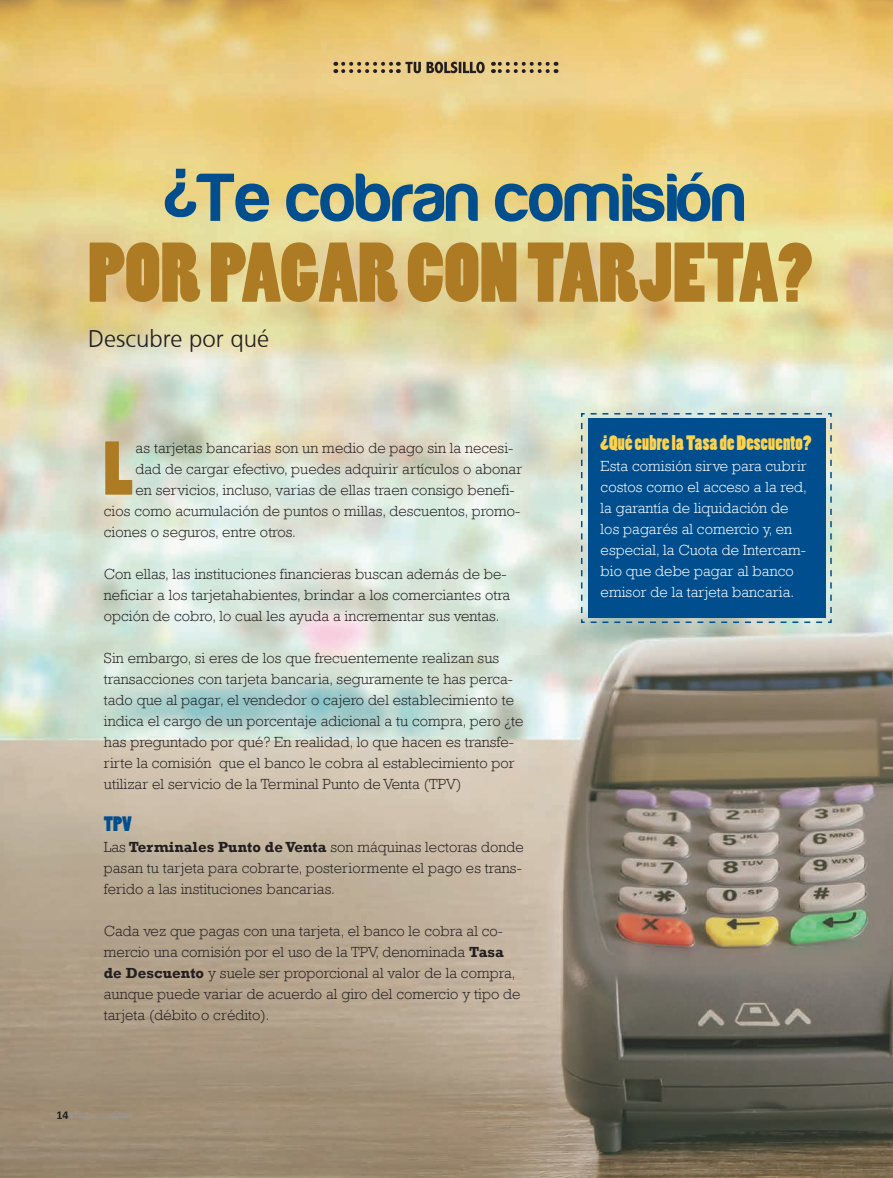
<style>
.page{position:relative;width:893px;height:1178px;background:#fff}
.page>*{position:absolute;margin:0;border:0;box-sizing:border-box;transform-origin:0 0}
.t1{font:78.9px "Poplar Std";letter-spacing:.005em;color:#ad7b23}
.t2{font:70.95px "Poplar Std";color:#ad7b23}
.t3{font:70.2px "Harabara";letter-spacing:.005em;color:#004e8e}
.t4{font:300 24px "Frutiger CE";color:#231f20}
.t5{font:19.5px "Poplar Std";letter-spacing:.01em;color:#fed350}
.t6{font:19.5px "Poplar Std";color:#004e8e}
.t7{font:300 15px/21px "Rockwell";letter-spacing:.005em;color:#231f20}
.t8{font:300 15px/21px "Rockwell";letter-spacing:.005em;color:#fff}
.t9{font:700 12px "Calibri";color:#231f20}
.s1{font-weight:700}
</style>
<div class="page">
<img style="left:0;top:0;width:893px;height:1178px">
<svg style="left:580px;top:412px;width:252px;height:212px;background:#145b94"></svg>
<svg style="left:70px;top:1111px;width:62px;height:9px"></svg>
<svg style="left:343px;top:62px;width:56px;height:11px"></svg>
<svg style="left:493px;top:62px;width:55px;height:11px"></svg>
<svg style="left:405px;top:62px;width:80px;height:11px"></svg>
<svg style="left:165px;top:169px;width:31px;height:49px;background:#ead589"></svg>
<h3 class="t3" style="left:196px;top:161px;width:551px">Te cobran comisión</h3>
<h1 class="t1" style="left:88px;top:229px;width:725px">POR PAGAR CON TARJETA?</h1>
<h3 class="t4" style="left:88px;top:324px;width:182px">Descubre por qué</h3>
<h2 class="t2" style="left:104px;top:429px;width:31px">L</h2>
<p class="t7" style="left:136px;top:437px;width:379px">as tarjetas bancarias son un medio de pago sin la necesi-</p>
<p class="t7" style="left:136px;top:458px;width:388px">dad de cargar efectivo, puedes adquirir artículos o abonar</p>
<p class="t7" style="left:136px;top:479px;width:381px">en servicios, incluso, varias de ellas traen consigo benefi-</p>
<p class="t7" style="left:104px;top:500px;width:418px">cios como acumulación de puntos o millas, descuentos, promo-</p>
<p class="t7" style="left:104px;top:521px;width:194px">ciones o seguros, entre otros.</p>
<p class="t7" style="left:104px;top:563px;width:408px">Con ellas, las instituciones financieras buscan además de be&shy;neficiar a los tarjetahabientes, brindar a los comerciantes otra opción de cobro, lo cual les ayuda a incrementar sus ventas.</p>
<p class="t7" style="left:104px;top:647px;width:421px">Sin embargo, si eres de los que frecuentemente realizan sus transacciones con tarjeta bancaria, seguramente te has perca&shy;tado que al pagar, el vendedor o cajero del establecimiento te indica el cargo de un porcentaje adicional a tu compra, pero ¿te has preguntado por qué? En realidad, lo que hacen es transfe&shy;rirte la comisión que el banco le cobra al establecimiento por utilizar el servicio de la Terminal Punto de Venta (TPV)</p>
<h3 class="t6" style="left:104px;top:813px;width:30px">TPV</h3>
<p class="t7" style="left:104px;top:836px;width:421px;text-align:justify">Las <span class="s1">Terminales Punto de Venta</span> son máquinas lectoras donde pasan tu tarjeta para cobrarte, posteriormente el pago es trans&shy;ferido a las instituciones bancarias.</p>
<p class="t7" style="left:104px;top:920px;width:418px">Cada vez que pagas con una tarjeta, el banco le cobra al co&shy;mercio una comisión por el uso de la TPV, denominada <span class="s1">Tasa de Descuento</span> y suele ser proporcional al valor de la compra, aunque puede variar de acuerdo al giro del comercio y tipo de tarjeta (débito o crédito).</p>
<h3 class="t5" style="left:601px;top:432px;width:212px">¿Qué cubre la Tasa de Descuento?</h3>
<p class="t8" style="left:601px;top:456px;width:208px">Esta comisión sirve para cubrir costos como el acceso a la red, la garantía de liquidación de los pagarés al comercio y, en especial, la Cuota de Intercam&shy;bio que debe pagar al banco emisor de la tarjeta bancaria.</p>
<p class="t9" style="left:56px;top:1108px;width:14px">14</p>
</div>
